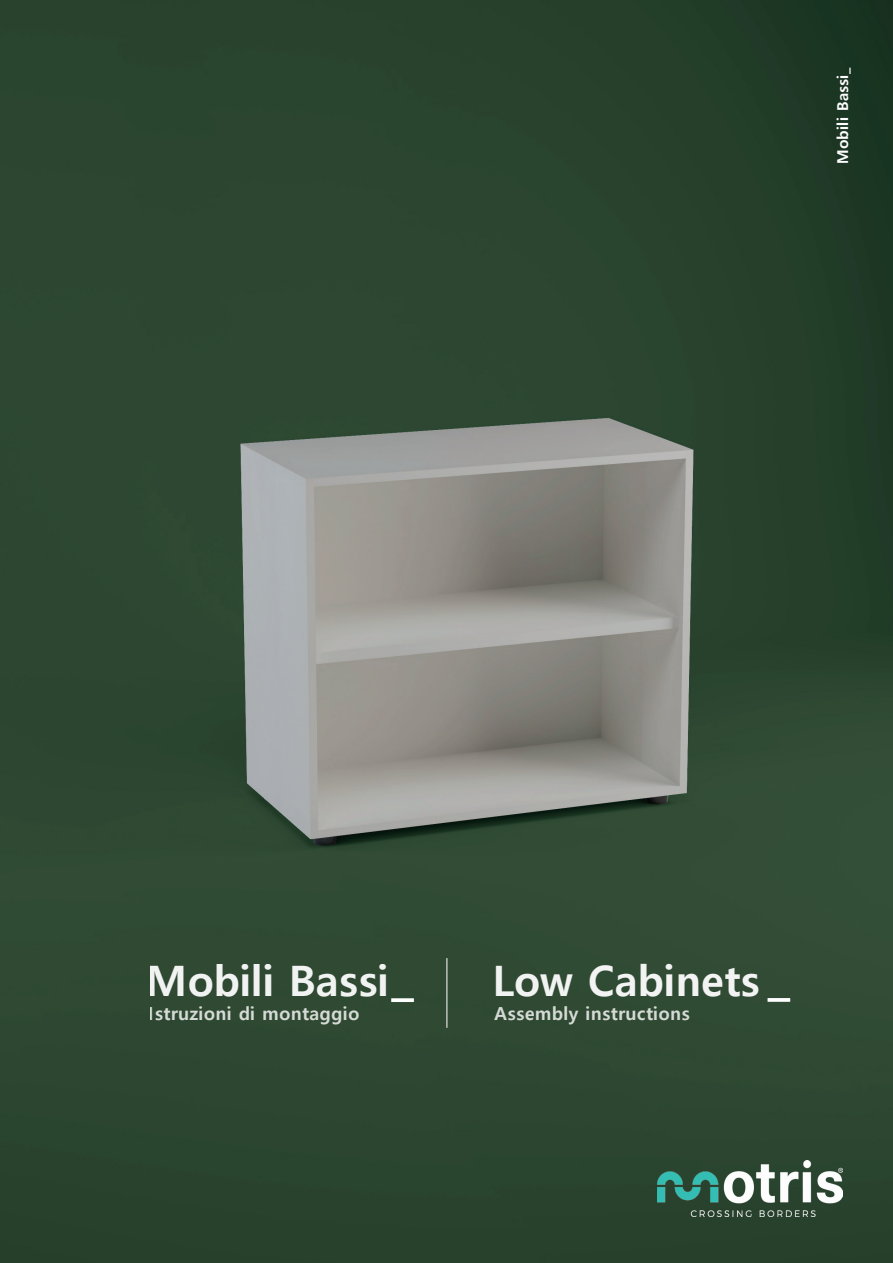
<style>
.page{position:relative;width:893px;height:1263px;background:#fff}
.page>*{position:absolute;margin:0;border:0;box-sizing:border-box;transform-origin:0 0}
.t1{font:700 42px "Malgun Gothic";color:#fff}
.t2{font:700 18px "Malgun Gothic";letter-spacing:.02em;color:#fff}
.t3{font:700 15px "Malgun Gothic";letter-spacing:.02em;color:#fff}
</style>
<div class="page">
<img style="left:1px;top:1px;width:891px;height:1261px">
<svg style="left:391px;top:998px;width:23px;height:4px"></svg>
<svg style="left:767px;top:998px;width:23px;height:4px"></svg>
<hr style="left:446px;top:958px;width:1px;height:70px;background:#fff">
<img style="left:657px;top:1161px;width:185px;height:55px">
<p class="t3" style="left:834px;top:164px;width:98px;rotate:-90deg">Mobili Bassi_</p>
<h1 class="t1" style="left:147px;top:956px;width:244px">Mobili Bassi</h1>
<h1 class="t1" style="left:492px;top:955px;width:269px">Low Cabinets</h1>
<p class="t2" style="left:149px;top:1003px;width:212px">Istruzioni di montaggio</p>
<p class="t2" style="left:494px;top:1003px;width:197px">Assembly instructions</p>
</div>
